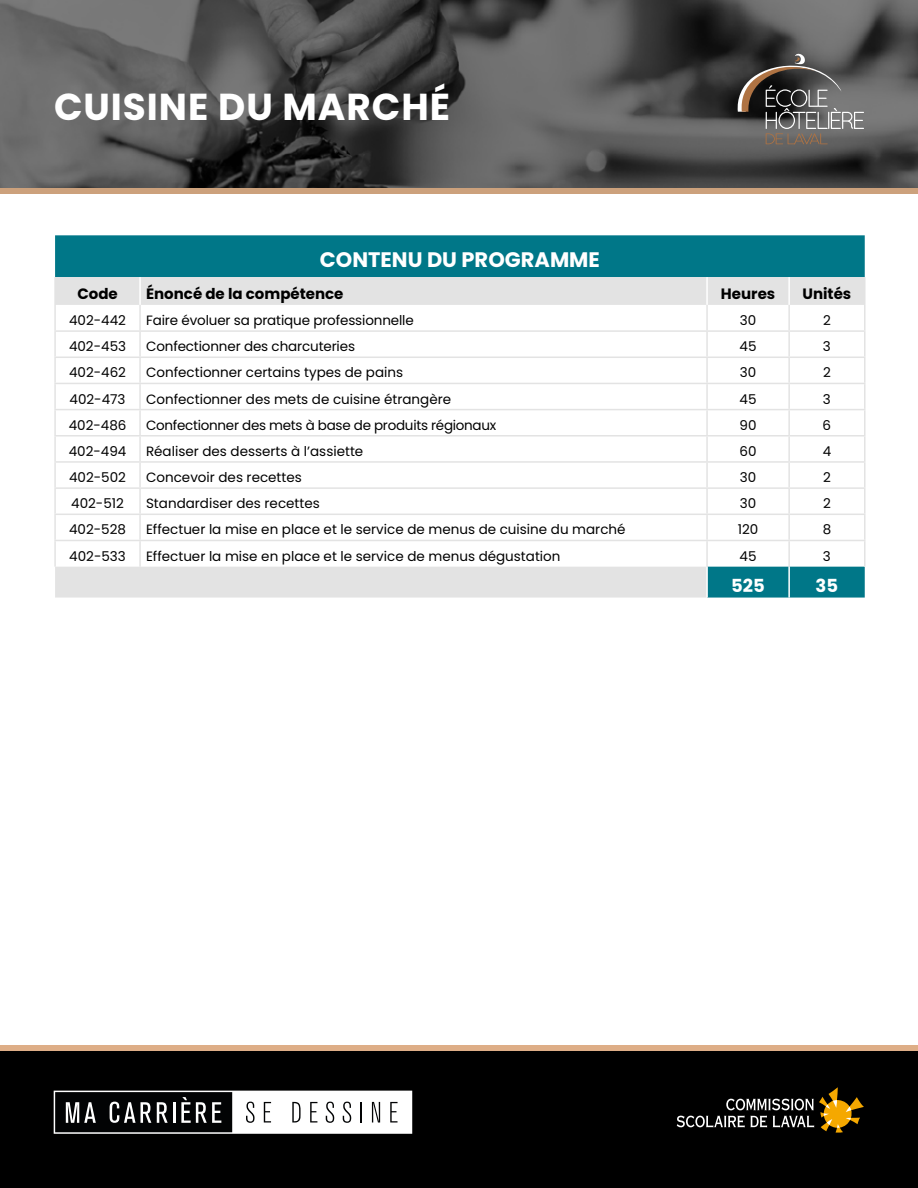
<style>
.page{position:relative;width:918px;height:1188px;background:#fff}
.page>*{position:absolute;margin:0;border:0;box-sizing:border-box;transform-origin:0 0}
.t1{font:700 37.5px "Poppins";letter-spacing:.025em;color:#fff}
.t2{font:700 21px "Poppins";color:#fff}
.t3{font:700 18px "Poppins";color:#fff}
.t4{font:700 15px "Poppins";color:#000}
.t5{font:13.5px "Poppins";color:#000}
.t6{font:13.5px "Poppins";letter-spacing:-.02em;color:#000}
</style>
<div class="page">
<div style="left:0;top:1048px;width:918px;height:140px;background:#000"></div>
<div style="left:0;top:1045px;width:918px;height:6px;background:#deae87"></div>
<svg style="left:54px;top:1091px;width:358px;height:43px"></svg>
<svg style="left:677px;top:1087px;width:187px;height:46px"></svg>
<div style="left:55px;top:235px;width:810px;height:42px;background:#078"></div>
<svg style="left:55px;top:277px;width:810px;height:321px"></svg>
<hr style="left:788px;top:567px;width:2px;height:31px;background:#fff">
<hr style="left:706px;top:567px;width:2px;height:31px;background:#fff">
<hr style="left:139px;top:277px;width:2px;height:28px;background:#fff">
<hr style="left:706px;top:277px;width:2px;height:28px;background:#fff">
<hr style="left:788px;top:277px;width:2px;height:28px;background:#fff">
<hr style="left:54px;top:330px;width:86px;height:2px;background:#e3e3e3">
<hr style="left:140px;top:330px;width:567px;height:2px;background:#e3e3e3">
<hr style="left:707px;top:330px;width:82px;height:2px;background:#e3e3e3">
<hr style="left:789px;top:330px;width:76px;height:2px;background:#e3e3e3">
<hr style="left:54px;top:357px;width:86px;height:1px;background:#e3e3e3">
<hr style="left:140px;top:357px;width:567px;height:1px;background:#e3e3e3">
<hr style="left:707px;top:357px;width:82px;height:1px;background:#e3e3e3">
<hr style="left:789px;top:357px;width:76px;height:1px;background:#e3e3e3">
<hr style="left:54px;top:383px;width:86px;height:1px;background:#e3e3e3">
<hr style="left:140px;top:383px;width:567px;height:1px;background:#e3e3e3">
<hr style="left:707px;top:383px;width:82px;height:1px;background:#e3e3e3">
<hr style="left:789px;top:383px;width:76px;height:1px;background:#e3e3e3">
<hr style="left:54px;top:409px;width:86px;height:1px;background:#e3e3e3">
<hr style="left:140px;top:409px;width:567px;height:1px;background:#e3e3e3">
<hr style="left:707px;top:409px;width:82px;height:1px;background:#e3e3e3">
<hr style="left:789px;top:409px;width:76px;height:1px;background:#e3e3e3">
<hr style="left:54px;top:435px;width:86px;height:2px;background:#e3e3e3">
<hr style="left:140px;top:435px;width:567px;height:2px;background:#e3e3e3">
<hr style="left:707px;top:435px;width:82px;height:2px;background:#e3e3e3">
<hr style="left:789px;top:435px;width:76px;height:2px;background:#e3e3e3">
<hr style="left:54px;top:461px;width:86px;height:2px;background:#e3e3e3">
<hr style="left:140px;top:461px;width:567px;height:2px;background:#e3e3e3">
<hr style="left:707px;top:461px;width:82px;height:2px;background:#e3e3e3">
<hr style="left:789px;top:461px;width:76px;height:2px;background:#e3e3e3">
<hr style="left:54px;top:487px;width:86px;height:2px;background:#e3e3e3">
<hr style="left:140px;top:487px;width:567px;height:2px;background:#e3e3e3">
<hr style="left:707px;top:487px;width:82px;height:2px;background:#e3e3e3">
<hr style="left:789px;top:487px;width:76px;height:2px;background:#e3e3e3">
<hr style="left:54px;top:514px;width:86px;height:1px;background:#e3e3e3">
<hr style="left:140px;top:514px;width:567px;height:1px;background:#e3e3e3">
<hr style="left:707px;top:514px;width:82px;height:1px;background:#e3e3e3">
<hr style="left:789px;top:514px;width:76px;height:1px;background:#e3e3e3">
<hr style="left:54px;top:540px;width:86px;height:1px;background:#e3e3e3">
<hr style="left:140px;top:540px;width:567px;height:1px;background:#e3e3e3">
<hr style="left:707px;top:540px;width:82px;height:1px;background:#e3e3e3">
<hr style="left:789px;top:540px;width:76px;height:1px;background:#e3e3e3">
<hr style="left:54px;top:277px;width:2px;height:28px;background:#e3e3e3">
<hr style="left:864px;top:277px;width:2px;height:28px;background:#e3e3e3">
<hr style="left:54px;top:305px;width:2px;height:25px;background:#e3e3e3">
<hr style="left:864px;top:305px;width:2px;height:25px;background:#e3e3e3">
<hr style="left:54px;top:332px;width:2px;height:25px;background:#e3e3e3">
<hr style="left:864px;top:332px;width:2px;height:25px;background:#e3e3e3">
<hr style="left:54px;top:358px;width:2px;height:25px;background:#e3e3e3">
<hr style="left:864px;top:358px;width:2px;height:25px;background:#e3e3e3">
<hr style="left:54px;top:384px;width:2px;height:25px;background:#e3e3e3">
<hr style="left:864px;top:384px;width:2px;height:25px;background:#e3e3e3">
<hr style="left:54px;top:410px;width:2px;height:25px;background:#e3e3e3">
<hr style="left:864px;top:410px;width:2px;height:25px;background:#e3e3e3">
<hr style="left:54px;top:437px;width:2px;height:24px;background:#e3e3e3">
<hr style="left:864px;top:437px;width:2px;height:24px;background:#e3e3e3">
<hr style="left:54px;top:463px;width:2px;height:24px;background:#e3e3e3">
<hr style="left:864px;top:463px;width:2px;height:24px;background:#e3e3e3">
<hr style="left:54px;top:489px;width:2px;height:25px;background:#e3e3e3">
<hr style="left:864px;top:489px;width:2px;height:25px;background:#e3e3e3">
<hr style="left:54px;top:515px;width:2px;height:25px;background:#e3e3e3">
<hr style="left:864px;top:515px;width:2px;height:25px;background:#e3e3e3">
<hr style="left:54px;top:541px;width:2px;height:26px;background:#e3e3e3">
<hr style="left:864px;top:541px;width:2px;height:26px;background:#e3e3e3">
<hr style="left:139px;top:305px;width:2px;height:25px;background:#e3e3e3">
<hr style="left:706px;top:305px;width:2px;height:25px;background:#e3e3e3">
<hr style="left:788px;top:305px;width:2px;height:25px;background:#e3e3e3">
<hr style="left:139px;top:332px;width:2px;height:25px;background:#e3e3e3">
<hr style="left:706px;top:332px;width:2px;height:25px;background:#e3e3e3">
<hr style="left:788px;top:332px;width:2px;height:25px;background:#e3e3e3">
<hr style="left:139px;top:358px;width:2px;height:25px;background:#e3e3e3">
<hr style="left:706px;top:358px;width:2px;height:25px;background:#e3e3e3">
<hr style="left:788px;top:358px;width:2px;height:25px;background:#e3e3e3">
<hr style="left:139px;top:384px;width:2px;height:25px;background:#e3e3e3">
<hr style="left:706px;top:384px;width:2px;height:25px;background:#e3e3e3">
<hr style="left:788px;top:384px;width:2px;height:25px;background:#e3e3e3">
<hr style="left:139px;top:410px;width:2px;height:25px;background:#e3e3e3">
<hr style="left:706px;top:410px;width:2px;height:25px;background:#e3e3e3">
<hr style="left:788px;top:410px;width:2px;height:25px;background:#e3e3e3">
<hr style="left:139px;top:437px;width:2px;height:24px;background:#e3e3e3">
<hr style="left:706px;top:437px;width:2px;height:24px;background:#e3e3e3">
<hr style="left:788px;top:437px;width:2px;height:24px;background:#e3e3e3">
<hr style="left:139px;top:463px;width:2px;height:24px;background:#e3e3e3">
<hr style="left:706px;top:463px;width:2px;height:24px;background:#e3e3e3">
<hr style="left:788px;top:463px;width:2px;height:24px;background:#e3e3e3">
<hr style="left:139px;top:489px;width:2px;height:25px;background:#e3e3e3">
<hr style="left:706px;top:489px;width:2px;height:25px;background:#e3e3e3">
<hr style="left:788px;top:489px;width:2px;height:25px;background:#e3e3e3">
<hr style="left:139px;top:515px;width:2px;height:25px;background:#e3e3e3">
<hr style="left:706px;top:515px;width:2px;height:25px;background:#e3e3e3">
<hr style="left:788px;top:515px;width:2px;height:25px;background:#e3e3e3">
<hr style="left:139px;top:541px;width:2px;height:26px;background:#e3e3e3">
<hr style="left:706px;top:541px;width:2px;height:26px;background:#e3e3e3">
<hr style="left:788px;top:541px;width:2px;height:26px;background:#e3e3e3">
<img style="left:0;top:0;width:918px;height:188px">
<div style="left:0;top:188px;width:918px;height:6px;background:#cca17c"></div>
<svg style="left:738px;top:54px;width:126px;height:90px;background:#615e5b"></svg>
<h1 class="t1" style="left:54px;top:85px;width:398px">CUISINE DU MARCHÉ</h1>
<h2 class="t2" style="left:320px;top:248px;width:282px">CONTENU DU PROGRAMME</h2>
<p class="t4" style="left:77px;top:285px;width:42px">Code</p>
<p class="t4" style="left:146px;top:285px;width:199px">Énoncé de la compétence</p>
<p class="t4" style="left:721px;top:285px;width:56px">Heures</p>
<p class="t4" style="left:803px;top:285px;width:50px">Unités</p>
<p class="t5" style="left:69px;top:313px;width:58px">402-442</p>
<p class="t5" style="left:146px;top:313px;width:269px">Faire évoluer sa pratique professionnelle</p>
<p class="t5" style="left:740px;top:313px;width:18px">30</p>
<p class="t5" style="left:823px;top:313px;width:9px">2</p>
<p class="t5" style="left:69px;top:339px;width:59px">402-453</p>
<p class="t5" style="left:146px;top:339px;width:210px">Confectionner des charcuteries</p>
<p class="t5" style="left:740px;top:339px;width:18px">45</p>
<p class="t5" style="left:823px;top:339px;width:9px">3</p>
<p class="t5" style="left:69px;top:365px;width:58px">402-462</p>
<p class="t5" style="left:146px;top:365px;width:259px">Confectionner certains types de pains</p>
<p class="t5" style="left:740px;top:365px;width:18px">30</p>
<p class="t5" style="left:823px;top:365px;width:9px">2</p>
<p class="t5" style="left:70px;top:391px;width:57px">402-473</p>
<p class="t5" style="left:146px;top:391px;width:307px">Confectionner des mets de cuisine étrangère</p>
<p class="t5" style="left:740px;top:391px;width:18px">45</p>
<p class="t5" style="left:823px;top:391px;width:9px">3</p>
<p class="t5" style="left:69px;top:417px;width:59px">402-486</p>
<p class="t6" style="left:146px;top:417px;width:352px">Confectionner des mets à base de produits régionaux</p>
<p class="t5" style="left:740px;top:417px;width:18px">90</p>
<p class="t5" style="left:823px;top:417px;width:10px">6</p>
<p class="t5" style="left:69px;top:443px;width:59px">402-494</p>
<p class="t5" style="left:146px;top:443px;width:219px">Réaliser des desserts à l’assiette</p>
<p class="t5" style="left:740px;top:443px;width:19px">60</p>
<p class="t5" style="left:823px;top:443px;width:10px">4</p>
<p class="t5" style="left:69px;top:470px;width:58px">402-502</p>
<p class="t5" style="left:146px;top:470px;width:157px">Concevoir des recettes</p>
<p class="t5" style="left:740px;top:470px;width:18px">30</p>
<p class="t5" style="left:823px;top:470px;width:9px">2</p>
<p class="t5" style="left:71px;top:496px;width:54px">402-512</p>
<p class="t5" style="left:146px;top:496px;width:175px">Standardiser des recettes</p>
<p class="t5" style="left:740px;top:496px;width:18px">30</p>
<p class="t5" style="left:823px;top:496px;width:9px">2</p>
<p class="t5" style="left:69px;top:522px;width:58px">402-528</p>
<p class="t5" style="left:146px;top:522px;width:481px">Effectuer la mise en place et le service de menus de cuisine du marché</p>
<p class="t5" style="left:738px;top:522px;width:22px">120</p>
<p class="t5" style="left:823px;top:522px;width:10px">8</p>
<p class="t5" style="left:69px;top:548px;width:58px">402-533</p>
<p class="t5" style="left:146px;top:548px;width:416px">Effectuer la mise en place et le service de menus dégustation</p>
<p class="t5" style="left:740px;top:548px;width:18px">45</p>
<p class="t5" style="left:823px;top:548px;width:9px">3</p>
<h3 class="t3" style="left:731px;top:575px;width:35px">525</h3>
<h3 class="t3" style="left:816px;top:575px;width:24px">35</h3>
</div>
